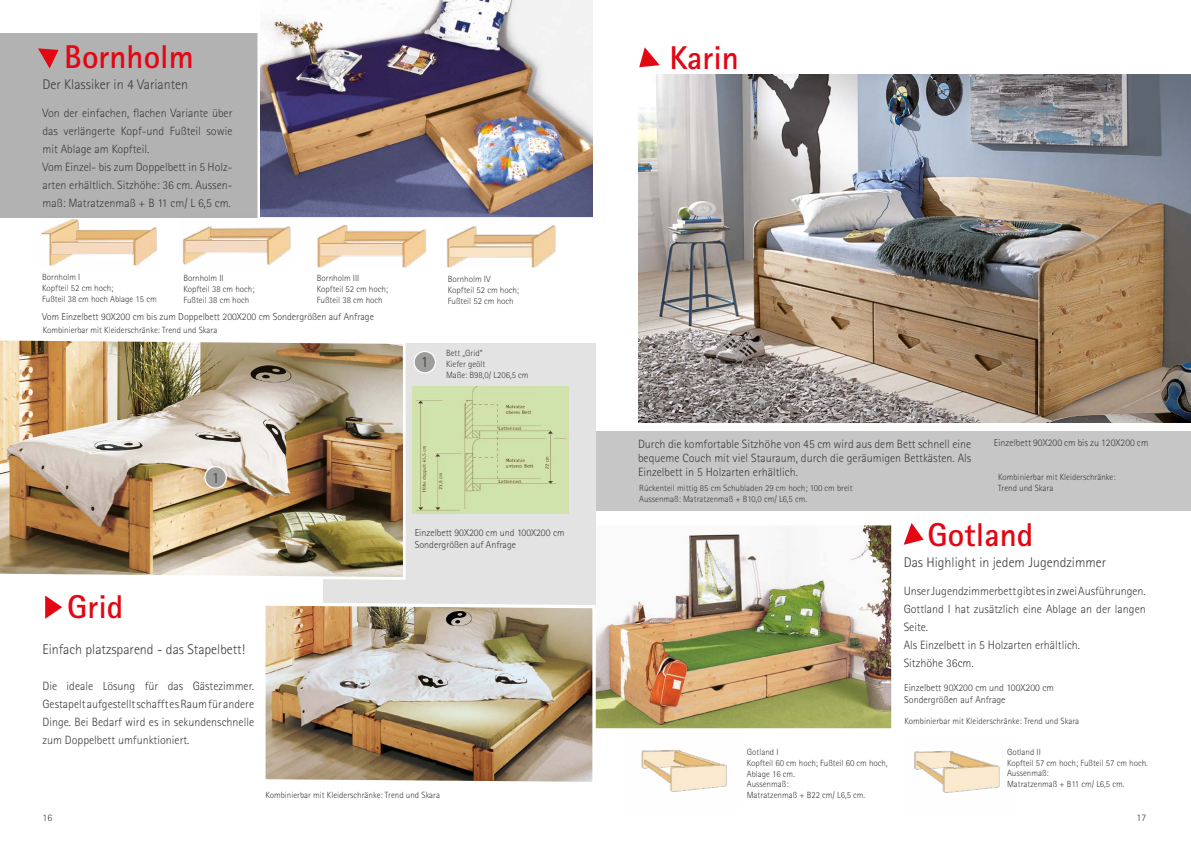
<style>
.page{position:relative;width:1191px;height:842px;background:#fff}
.page>*{position:absolute;margin:0;border:0;box-sizing:border-box;transform-origin:0 0}
.t1{font:700 33px "Rotis Sans Serif";color:#e30613}
.t2{font:300 15.6px "Rotis Sans Serif";color:#3c3c3b}
.t3{font:300 14px "Rotis Sans Serif";color:#3c3c3b}
.t4{font:300 12px/18px "Rotis Sans Serif";color:#3c3c3b}
.t5{font:300 10px/12px "Rotis Sans Serif";color:#3c3c3b}
.t6{font:300 9px/10.8px "Rotis Sans Serif";color:#3c3c3b}
</style>
<div class="page">
<div style="left:592px;top:431px;width:599px;height:80px;background:#c6c6c6"></div>
<img style="left:641px;top:749px;width:86px;height:43px">
<img style="left:597px;top:525px;width:293px;height:202px">
<div style="left:593px;top:522px;width:300px;height:208px;border:2px solid #fff"></div>
<svg style="left:639px;top:47px;width:21px;height:20px"></svg>
<svg style="left:903px;top:523px;width:20px;height:22px"></svg>
<img style="left:638px;top:75px;width:553px;height:347px">
<div style="left:323px;top:343px;width:272px;height:265px;background:#e3e3e3"></div>
<div style="left:0;top:33px;width:260px;height:184px;background:#b3b2b2"></div>
<img style="left:38px;top:217px;width:121px;height:49px">
<img style="left:317px;top:225px;width:109px;height:43px">
<img style="left:179px;top:217px;width:112px;height:48px">
<img style="left:447px;top:225px;width:108px;height:43px">
<img style="left:0;top:340px;width:406px;height:240px">
<img style="left:265px;top:601px;width:332px;height:181px">
<div style="left:205px;top:467px;width:21px;height:21px;background:#9d9d9c;border-radius:50%"></div>
<div style="left:204px;top:466px;width:23px;height:23px;border:1px solid #fff;border-radius:50%"></div>
<img style="left:413px;top:386px;width:155px;height:128px">
<img style="left:257px;top:0;width:336px;height:220px">
<svg style="left:38px;top:48px;width:21px;height:20px"></svg>
<svg style="left:45px;top:595px;width:17px;height:24px"></svg>
<div style="left:414px;top:351px;width:21px;height:22px;background:#9d9d9c;border-radius:50%"></div>
<div style="left:413px;top:351px;width:23px;height:22px;border:1px solid #fff;border-radius:50%"></div>
<img style="left:914px;top:750px;width:86px;height:43px">
<h1 class="t1" style="left:64px;top:36px;width:131px">Bornholm</h1>
<h3 class="t3" style="left:43px;top:77px;width:147px">Der Klassiker in 4 Varianten</h3>
<h3 class="t4" style="left:43px;top:104px;width:191px">Von der einfachen, flachen Variante über das verlängerte Kopf-und Fußteil sowie mit Ablage am Kopfteil.<br>Vom Einzel- bis zum Doppelbett in 5 Holz&shy;arten erhältlich. Sitzhöhe: 36 cm. Aussen&shy;maß: Matratzenmaß + B 11 cm/ L 6,5 cm.</h3>
<p class="t6" style="left:42px;top:272px;width:116px">Bornholm I<br>Kopfteil 52 cm hoch;<br>Fußteil 38 cm hoch Ablage 15 cm</p>
<p class="t6" style="left:183px;top:273px;width:73px">Bornholm II<br>Kopfteil 38 cm hoch;<br>Fußteil 38 cm hoch</p>
<p class="t6" style="left:317px;top:273px;width:73px">Bornholm III<br>Kopfteil 52 cm hoch;<br>Fußteil 38 cm hoch</p>
<p class="t6" style="left:448px;top:274px;width:73px">Bornholm IV<br>Kopfteil 52 cm hoch;<br>Fußteil 52 cm hoch</p>
<p class="t5" style="left:42px;top:310px;width:333px">Vom Einzelbett 90X200 cm bis zum Doppelbett 200X200 cm Sondergrößen auf Anfrage</p>
<p class="t6" style="left:43px;top:324px;width:176px">Kombinierbar mit Kleiderschränke: Trend und Skara</p>
<h2 class="t2" style="left:421px;top:353px;width:9px">1</h2>
<p class="t6" style="left:446px;top:348px;width:84px">Bett „Grid“<br>Kiefer geölt<br>Maße: B98,0/ L206,5 cm</p>
<h2 class="t2" style="left:212px;top:468px;width:9px">1</h2>
<h1 class="t1" style="left:67px;top:586px;width:58px">Grid</h1>
<h3 class="t3" style="left:42px;top:641px;width:204px">Einfach platzsparend - das Stapelbett!</h3>
<h3 class="t4" style="left:42px;top:677px;width:213px;text-align:justify">Die ideale Lösung für das Gästezimmer.<br>Gestapelt aufgestellt schafft es Raum für andere Dinge. Bei Bedarf wird es in sekundenschnelle zum Doppelbett umfunktioniert.</h3>
<p class="t5" style="left:415px;top:527px;width:151px">Einzelbett 90X200 cm und 100X200 cm<br>Sondergrößen auf Anfrage</p>
<p class="t5" style="left:43px;top:812px;width:11px">16</p>
<p class="t6" style="left:265px;top:789px;width:176px">Kombinierbar mit Kleiderschränke: Trend und Skara</p>
<h1 class="t1" style="left:669px;top:37px;width:71px">Karin</h1>
<h3 class="t4" style="left:638px;top:436px;width:335px;line-height:14px;text-align:justify">Durch die komfortable Sitzhöhe von 45 cm wird aus dem Bett schnell eine bequeme Couch mit viel Stauraum, durch die geräumigen Bettkästen. Als Einzelbett in 5 Holzarten erhältlich.</h3>
<p class="t6" style="left:639px;top:483px;width:215px">Rückenteil mittig 85 cm Schubladen 29 cm hoch; 100 cm breit<br>Aussenmaß: Matratzenmaß + B10,0 cm/ L6,5 cm.</p>
<p class="t5" style="left:994px;top:437px;width:156px">Einzelbett 90X200 cm bis zu 120X200 cm</p>
<p class="t6" style="left:998px;top:472px;width:119px">Kombinierbar mit Kleiderschränke:<br>Trend und Skara</p>
<h1 class="t1" style="left:927px;top:514px;width:107px">Gotland</h1>
<h3 class="t3" style="left:903px;top:554px;width:204px">Das Highlight in jedem Jugendzimmer</h3>
<h3 class="t4" style="left:903px;top:582px;width:244px">Unser Jugendzimmerbett gibt es in zwei Ausführungen.<br>Gottland I hat zusätzlich eine Ablage an der langen Seite.<br>Als Einzelbett in 5 Holzarten erhältlich.<br>Sitzhöhe 36cm.</h3>
<p class="t5" style="left:904px;top:681px;width:151px">Einzelbett 90X200 cm und 100X200 cm<br>Sondergrößen auf Anfrage</p>
<p class="t6" style="left:904px;top:716px;width:176px">Kombinierbar mit Kleiderschränke: Trend und Skara</p>
<p class="t6" style="left:747px;top:746px;width:142px">Gotland I<br>Kopfteil 60 cm hoch; Fußteil 60 cm hoch,<br>Ablage 16 cm.<br>Aussenmaß:<br>Matratzenmaß + B22 cm/ L6,5 cm.</p>
<p class="t6" style="left:1007px;top:746px;width:142px">Gotland II<br>Kopfteil 57 cm hoch; Fußteil 57 cm hoch.<br>Aussenmaß:<br>Matratzenmaß + B11 cm/ L6,5 cm.</p>
<p class="t5" style="left:1136px;top:812px;width:11px">17</p>
</div>
